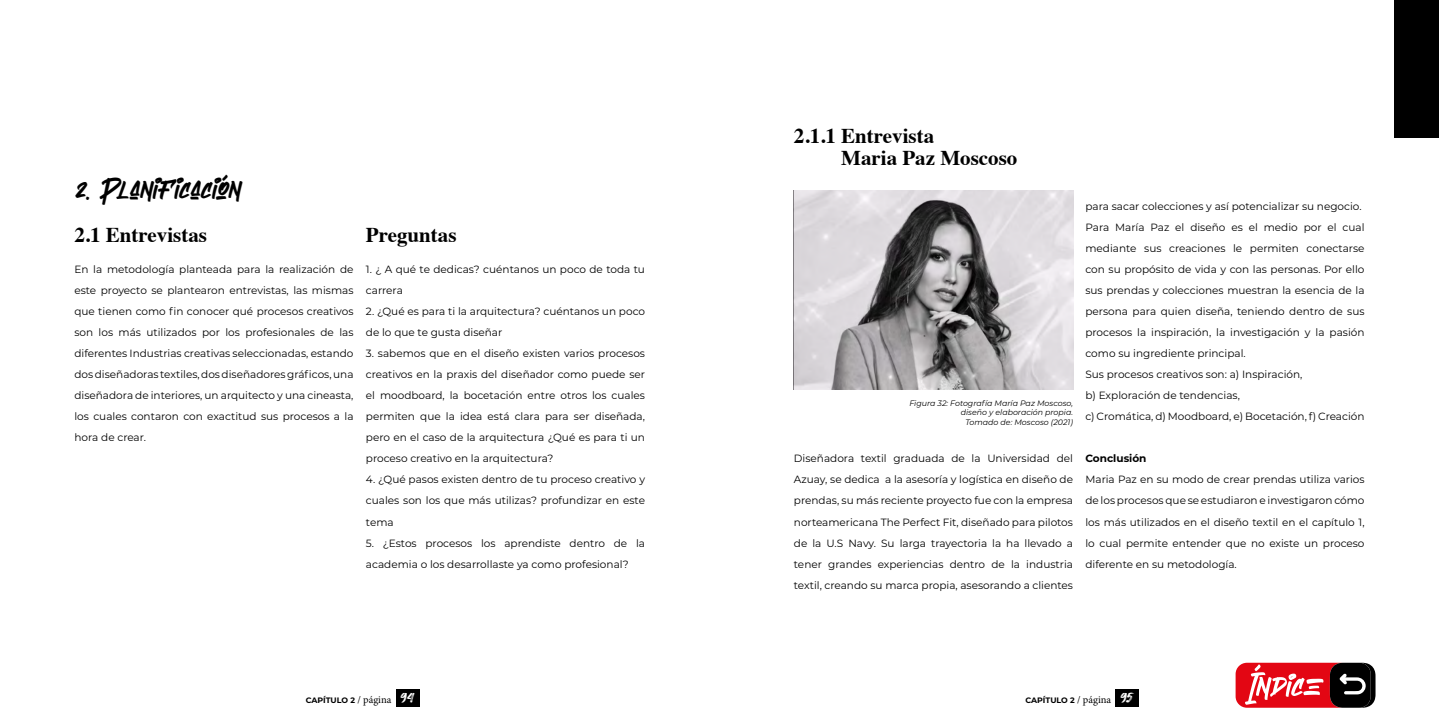
<style>
.page{position:relative;width:1439px;height:720px;background:#fff}
.page>*{position:absolute;margin:0;border:0;box-sizing:border-box;transform-origin:0 0}
.t1{font:35px "Therhog";color:#000}
.t2{font:700 21px/21.9px "Times";color:#000}
.t3{font:10.5px/21px "Montserrat";color:#000;text-align:justify}
.t4{font:700 10.5px "Montserrat";color:#000}
.t5{font:italic 7.88px/9.5px "Montserrat";color:#000;text-align:right}
.t6{font:700 7.88px "Montserrat";letter-spacing:-.01em;color:#000}
.s1{font-family:"Minion Pro";font-weight:400;font-size:10.5px}
.s2{font-family:"Hey August";font-weight:400;font-size:14.88px;color:#fff}
</style>
<div class="page">
<div style="left:396px;top:689px;width:23px;height:17px;background:#000"></div>
<div style="left:1115px;top:689px;width:23px;height:17px;background:#000"></div>
<div style="left:1394px;top:0;width:45px;height:137px;background:#000"></div>
<img style="left:794px;top:190px;width:279px;height:199px">
<svg style="left:1235px;top:662px;width:140px;height:45px"></svg>
<h1 class="t1" style="left:74px;top:167px;width:167px">2. Planificación</h1>
<h2 class="t2" style="left:74px;top:221px;width:134px">2.1 Entrevistas</h2>
<h2 class="t2" style="left:366px;top:221px;width:92px">Preguntas</h2>
<p class="t3" style="left:74px;top:258px;width:281px">En la metodología planteada para la realización de este proyecto se plantearon entrevistas, las mismas que tienen como fin conocer qué procesos creativos son los más utilizados por los profesionales de las diferentes Industrias creativas seleccionadas, estando dos diseñadoras textiles, dos diseñadores gráficos, una diseñadora de interiores, un arquitecto y una cineasta, los cuales contaron con exactitud sus procesos a la hora de crear.</p>
<p class="t3" style="left:366px;top:258px;width:281px">1. ¿ A qué te dedicas? cuéntanos un poco de toda tu carrera</p>
<p class="t3" style="left:366px;top:300px;width:281px">2. ¿Qué es para ti la arquitectura? cuéntanos un poco de lo que te gusta diseñar</p>
<p class="t3" style="left:366px;top:342px;width:281px">3. sabemos que en el diseño existen varios procesos creativos en la praxis del diseñador como puede ser el moodboard, la bocetación entre otros los cuales permiten que la idea está clara para ser diseñada, pero en el caso de la arquitectura ¿Qué es para ti un proceso creativo en la arquitectura?</p>
<p class="t3" style="left:366px;top:468px;width:281px">4. ¿Qué pasos existen dentro de tu proceso creativo y cuales son los que más utilizas? profundizar en este tema</p>
<p class="t3" style="left:366px;top:531px;width:281px">5. ¿Estos procesos los aprendiste dentro de la academia o los desarrollaste ya como profesional?</p>
<h2 class="t2" style="left:841px;top:123px;width:178px;text-indent:-47px">2.1.1 Entrevista<br>Maria Paz Moscoso</h2>
<p class="t5" style="left:909px;top:398px;width:165px">Figura 32: Fotografía María Paz Moscoso, diseño y elaboración propia.<br>Tomado de: Moscoso (2021)</p>
<p class="t3" style="left:794px;top:447px;width:281px">Diseñadora textil graduada de la Universidad del Azuay, se dedica a la asesoría y logística en diseño de prendas, su más reciente proyecto fue con la empresa norteamericana The Perfect Fit, diseñado para pilotos de la U.S Navy. Su larga trayectoria la ha llevado a tener grandes experiencias dentro de la industria textil, creando su marca propia, asesorando a clientes</p>
<p class="t3" style="left:1085px;top:195px;width:281px;text-align:left">para sacar colecciones y así potencializar su negocio.<br>Para María Paz el diseño es el medio por el cual mediante sus creaciones le permiten conectarse con su propósito de vida y con las personas. Por ello sus prendas y colecciones muestran la esencia de la persona para quien diseña, teniendo dentro de sus procesos la inspiración, la investigación y la pasión como su ingrediente principal.<br>Sus procesos creativos son: a) Inspiración,<br>b) Exploración de tendencias,<br>c) Cromática, d) Moodboard, e) Bocetación, f) Creación</p>
<p class="t4" style="left:1085px;top:451px;width:63px">Conclusión</p>
<p class="t3" style="left:1085px;top:468px;width:281px">Maria Paz en su modo de crear prendas utiliza varios de los procesos que se estudiaron e investigaron cómo los más utilizados en el diseño textil en el capítulo 1, lo cual permite entender que no existe un proceso diferente en su metodología.</p>
<p class="t6" style="left:306px;top:694px;width:109px">CAPÍTULO 2 <span class="s1">/ página</span> <span class="s2">94</span></p>
<p class="t6" style="left:1025px;top:694px;width:109px">CAPÍTULO 2 <span class="s1">/ página</span> <span class="s2">95</span></p>
</div>
